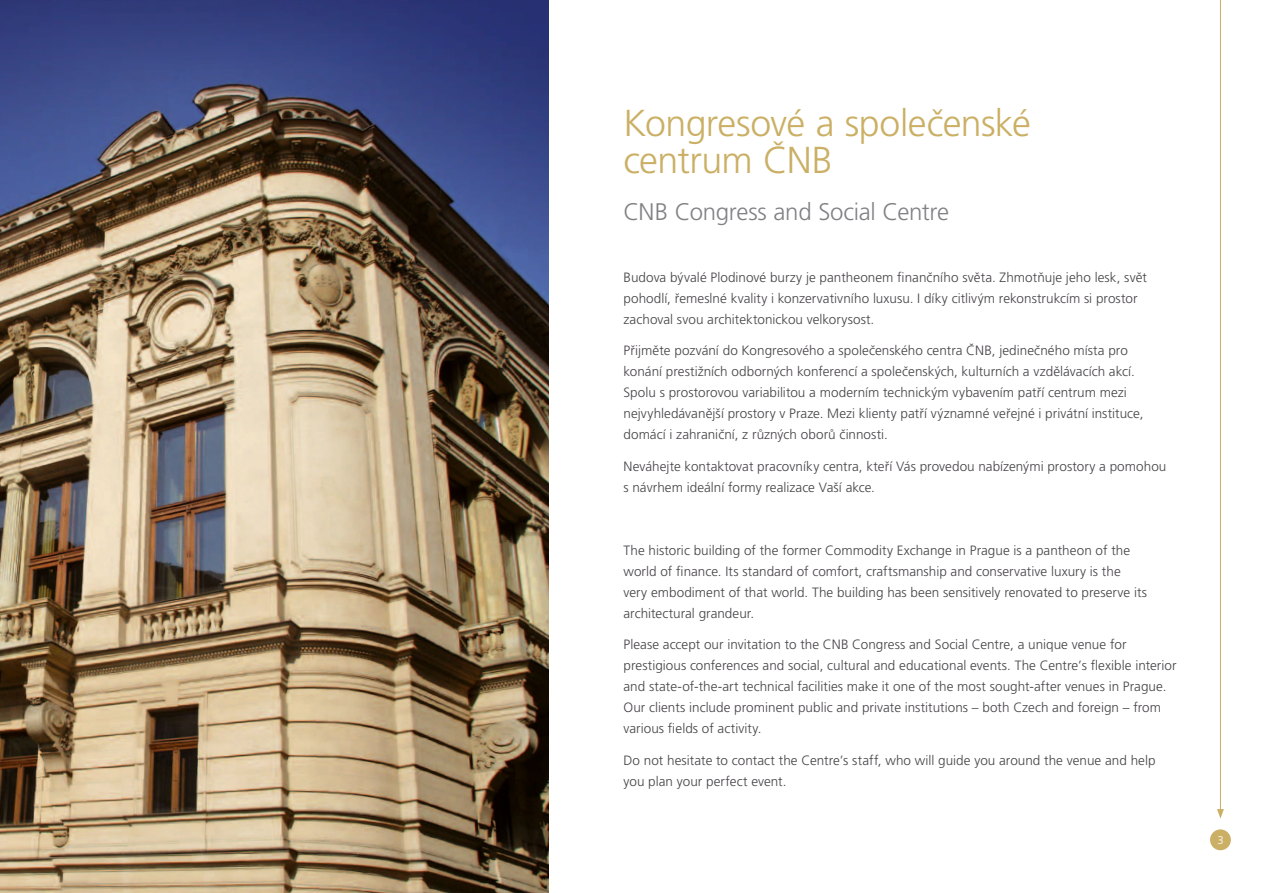
<style>
.page{position:relative;width:1263px;height:893px;background:#fff}
.page>*{position:absolute;margin:0;border:0;box-sizing:border-box;transform-origin:0 0}
.t1{font:300 37.5px/37.5px "Frutiger CE";letter-spacing:-.015em;color:#caaf64}
.t2{font:300 24px "Frutiger CE";letter-spacing:-.015em;color:#818084}
.t3{font:300 13.5px/21px "Frutiger CE";color:#464347}
.t4{font:300 11.25px "Frutiger CE";color:#fff}
</style>
<div class="page">
<div style="left:1210px;top:829px;width:21px;height:21px;background:#caaf64;border-radius:50%"></div>
<hr style="left:1220px;top:0;width:1px;height:811px;background:#caaf64">
<svg style="left:1217px;top:809px;width:7px;height:10px"></svg>
<img style="left:0;top:0;width:549px;height:893px">
<h1 class="t1" style="left:623px;top:104px;width:409px">Kongresové a společenské centrum ČNB</h1>
<h2 class="t2" style="left:623px;top:198px;width:327px">CNB Congress and Social Centre</h2>
<p class="t3" style="left:623px;top:266px;width:525px">Budova bývalé Plodinové burzy je pantheonem finančního světa. Zhmotňuje jeho lesk, svět pohodlí, řemeslné kvality i konzervativního luxusu. I díky citlivým rekonstrukcím si prostor zachoval svou architektonickou velkorysost.</p>
<p class="t3" style="left:623px;top:340px;width:521px">Přijměte pozvání do Kongresového a společenského centra ČNB, jedinečného místa pro konání prestižních odborných konferencí a společenských, kulturních a vzdělávacích akcí.<br>Spolu s prostorovou variabilitou a moderním technickým vybavením patří centrum mezi nejvyhledávanější prostory v Praze. Mezi klienty patří významné veřejné i privátní instituce, domácí i zahraniční, z různých oborů činnosti.</p>
<p class="t3" style="left:623px;top:455px;width:544px">Neváhejte kontaktovat pracovníky centra, kteří Vás provedou nabízenými prostory a pomohou s návrhem ideální formy realizace Vaší akce.</p>
<p class="t3" style="left:623px;top:539px;width:525px">The historic building of the former Commodity Exchange in Prague is a pantheon of the world of finance. Its standard of comfort, craftsmanship and conservative luxury is the very embodiment of that world. The building has been sensitively renovated to preserve its architectural grandeur.</p>
<p class="t3" style="left:623px;top:634px;width:555px">Please accept our invitation to the CNB Congress and Social Centre, a unique venue for prestigious conferences and social, cultural and educational events. The Centre’s flexible interior and state-of-the-art technical facilities make it one of the most sought-after venues in Prague.<br>Our clients include prominent public and private institutions – both Czech and foreign – from various fields of activity.</p>
<p class="t3" style="left:623px;top:749px;width:533px">Do not hesitate to contact the Centre’s staff, who will guide you around the venue and help you plan your perfect event.</p>
<p class="t4" style="left:1217px;top:834px;width:8px">3</p>
</div>
